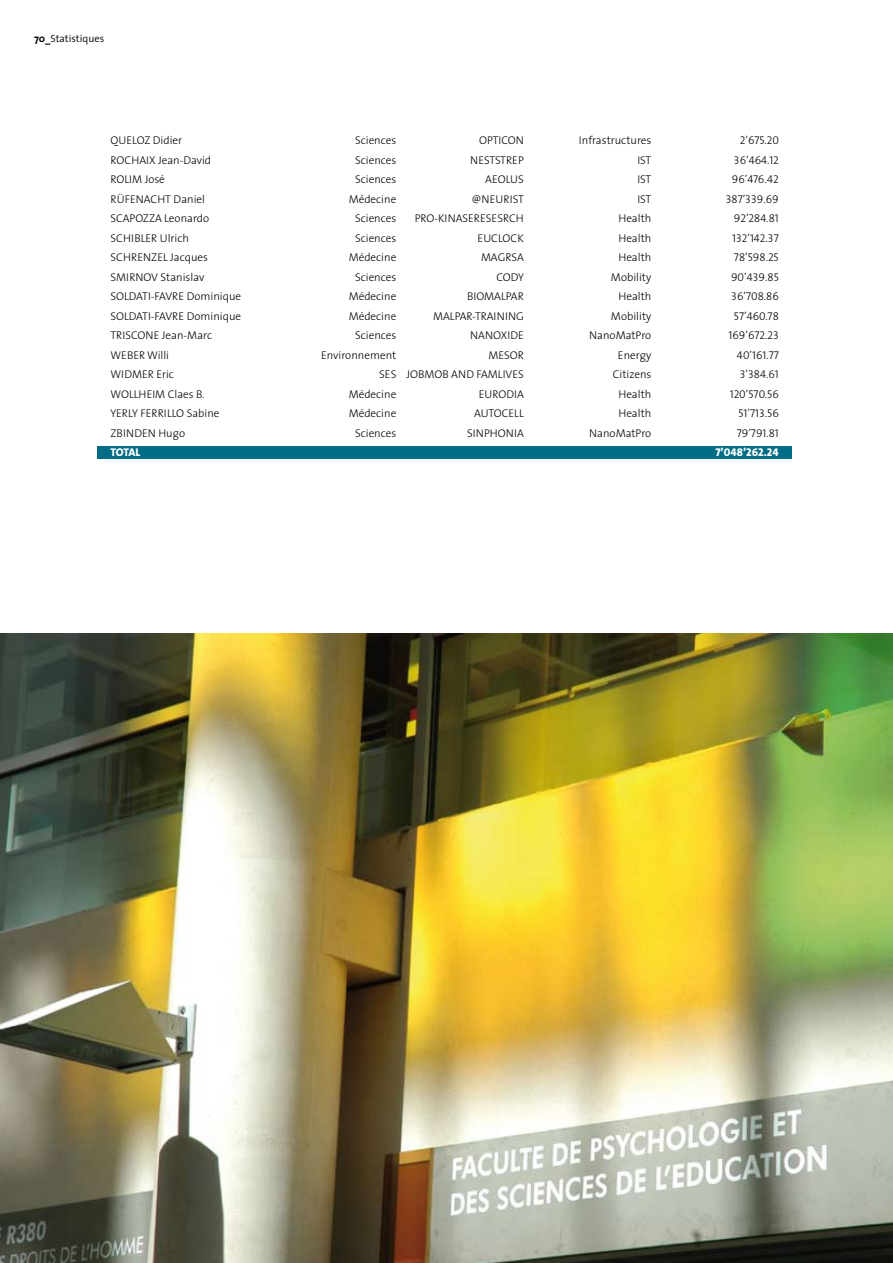
<style>
.page{position:relative;width:893px;height:1263px;background:#fff}
.page>*{position:absolute;margin:0;border:0;box-sizing:border-box;transform-origin:0 0}
.t1{font:300 11.25px "The Sans";color:#000}
.t2{font:11.25px "The Sans Light Caps";color:#000}
.t3{font:11.25px "The Sans Extra Bold Caps";color:#fff}
.t4{font:800 11.25px "The Sans";letter-spacing:-.015em;color:#fff}
.t5{font:300 10.5px "The Sans";color:#000}
.s1{font-weight:700}
</style>
<div class="page">
<div style="left:98px;top:446px;width:694px;height:13px;background:#006d86"></div>
<img style="left:0;top:634px;width:893px;height:629px">
<p class="t5" style="left:34px;top:29px;width:72px"><span class="s1">70_</span>Statistiques</p>
<p class="t1" style="left:111px;top:131px;width:73px">QUELOZ Didier</p>
<p class="t1" style="left:355px;top:131px;width:43px">Sciences</p>
<p class="t1" style="left:479px;top:131px;width:46px">OPTICON</p>
<p class="t1" style="left:579px;top:131px;width:74px">Infrastructures</p>
<p class="t2" style="left:740px;top:131px;width:40px">2’675.20</p>
<p class="t1" style="left:111px;top:151px;width:102px">ROCHAIX Jean-David</p>
<p class="t1" style="left:355px;top:151px;width:43px">Sciences</p>
<p class="t1" style="left:470px;top:151px;width:55px">NESTSTREP</p>
<p class="t1" style="left:637px;top:151px;width:16px">IST</p>
<p class="t2" style="left:734px;top:151px;width:46px">36’464.12</p>
<p class="t1" style="left:111px;top:170px;width:56px">ROLIM José</p>
<p class="t1" style="left:355px;top:170px;width:43px">Sciences</p>
<p class="t1" style="left:485px;top:170px;width:40px">AEOLUS</p>
<p class="t1" style="left:637px;top:170px;width:16px">IST</p>
<p class="t2" style="left:732px;top:170px;width:49px">96’476.42</p>
<p class="t1" style="left:111px;top:190px;width:96px">RÜFENACHT Daniel</p>
<p class="t1" style="left:349px;top:190px;width:49px">Médecine</p>
<p class="t1" style="left:472px;top:190px;width:53px">@NEURIST</p>
<p class="t1" style="left:637px;top:190px;width:16px">IST</p>
<p class="t2" style="left:726px;top:190px;width:55px">387’339.69</p>
<p class="t1" style="left:111px;top:209px;width:100px">SCAPOZZA Leonardo</p>
<p class="t1" style="left:355px;top:209px;width:43px">Sciences</p>
<p class="t1" style="left:415px;top:209px;width:111px">PRO-KINASERESESRCH</p>
<p class="t1" style="left:618px;top:209px;width:34px">Health</p>
<p class="t2" style="left:734px;top:209px;width:46px">92’284.81</p>
<p class="t1" style="left:111px;top:229px;width:80px">SCHIBLER Ulrich</p>
<p class="t1" style="left:355px;top:229px;width:43px">Sciences</p>
<p class="t1" style="left:478px;top:229px;width:48px">EUCLOCK</p>
<p class="t1" style="left:618px;top:229px;width:34px">Health</p>
<p class="t2" style="left:732px;top:229px;width:48px">132’142.37</p>
<p class="t1" style="left:111px;top:248px;width:99px">SCHRENZEL Jacques</p>
<p class="t1" style="left:349px;top:248px;width:49px">Médecine</p>
<p class="t1" style="left:481px;top:248px;width:44px">MAGRSA</p>
<p class="t1" style="left:618px;top:248px;width:34px">Health</p>
<p class="t2" style="left:734px;top:248px;width:46px">78’598.25</p>
<p class="t1" style="left:111px;top:268px;width:95px">SMIRNOV Stanislav</p>
<p class="t1" style="left:355px;top:268px;width:43px">Sciences</p>
<p class="t1" style="left:496px;top:268px;width:29px">CODY</p>
<p class="t1" style="left:611px;top:268px;width:42px">Mobility</p>
<p class="t2" style="left:731px;top:268px;width:49px">90’439.85</p>
<p class="t1" style="left:111px;top:287px;width:132px">SOLDATI-FAVRE Dominique</p>
<p class="t1" style="left:349px;top:287px;width:49px">Médecine</p>
<p class="t1" style="left:467px;top:287px;width:58px">BIOMALPAR</p>
<p class="t1" style="left:618px;top:287px;width:34px">Health</p>
<p class="t2" style="left:731px;top:287px;width:49px">36’708.86</p>
<p class="t1" style="left:111px;top:307px;width:132px">SOLDATI-FAVRE Dominique</p>
<p class="t1" style="left:349px;top:307px;width:49px">Médecine</p>
<p class="t1" style="left:433px;top:307px;width:92px">MALPAR-TRAINING</p>
<p class="t1" style="left:611px;top:307px;width:42px">Mobility</p>
<p class="t2" style="left:734px;top:307px;width:46px">57’460.78</p>
<p class="t1" style="left:111px;top:326px;width:103px">TRISCONE Jean-Marc</p>
<p class="t1" style="left:355px;top:326px;width:43px">Sciences</p>
<p class="t1" style="left:470px;top:326px;width:55px">NANOXIDE</p>
<p class="t1" style="left:589px;top:326px;width:64px">NanoMatPro</p>
<p class="t2" style="left:729px;top:326px;width:52px">169’672.23</p>
<p class="t1" style="left:111px;top:346px;width:60px">WEBER Willi</p>
<p class="t1" style="left:321px;top:346px;width:77px">Environnement</p>
<p class="t1" style="left:488px;top:346px;width:37px">MESOR</p>
<p class="t1" style="left:618px;top:346px;width:35px">Energy</p>
<p class="t2" style="left:737px;top:346px;width:43px">40’161.77</p>
<p class="t1" style="left:111px;top:365px;width:65px">WIDMER Eric</p>
<p class="t1" style="left:379px;top:365px;width:146px">SES JOBMOB AND FAMLIVES</p>
<p class="t1" style="left:613px;top:365px;width:40px">Citizens</p>
<p class="t2" style="left:740px;top:365px;width:41px">3’384.61</p>
<p class="t1" style="left:111px;top:385px;width:95px">WOLLHEIM Claes B.</p>
<p class="t1" style="left:349px;top:385px;width:49px">Médecine</p>
<p class="t1" style="left:479px;top:385px;width:47px">EURODIA</p>
<p class="t1" style="left:618px;top:385px;width:34px">Health</p>
<p class="t2" style="left:730px;top:385px;width:51px">120’570.56</p>
<p class="t1" style="left:111px;top:404px;width:110px">YERLY FERRILLO Sabine</p>
<p class="t1" style="left:349px;top:404px;width:49px">Médecine</p>
<p class="t1" style="left:474px;top:404px;width:51px">AUTOCELL</p>
<p class="t1" style="left:618px;top:404px;width:34px">Health</p>
<p class="t2" style="left:738px;top:404px;width:42px">51’713.56</p>
<p class="t1" style="left:111px;top:424px;width:76px">ZBINDEN Hugo</p>
<p class="t1" style="left:355px;top:424px;width:43px">Sciences</p>
<p class="t1" style="left:467px;top:424px;width:58px">SINPHONIA</p>
<p class="t1" style="left:589px;top:424px;width:64px">NanoMatPro</p>
<p class="t2" style="left:737px;top:424px;width:44px">79’791.81</p>
<p class="t4" style="left:111px;top:443px;width:31px">Total</p>
<p class="t3" style="left:715px;top:443px;width:65px">7’048’262.24</p>
</div>
